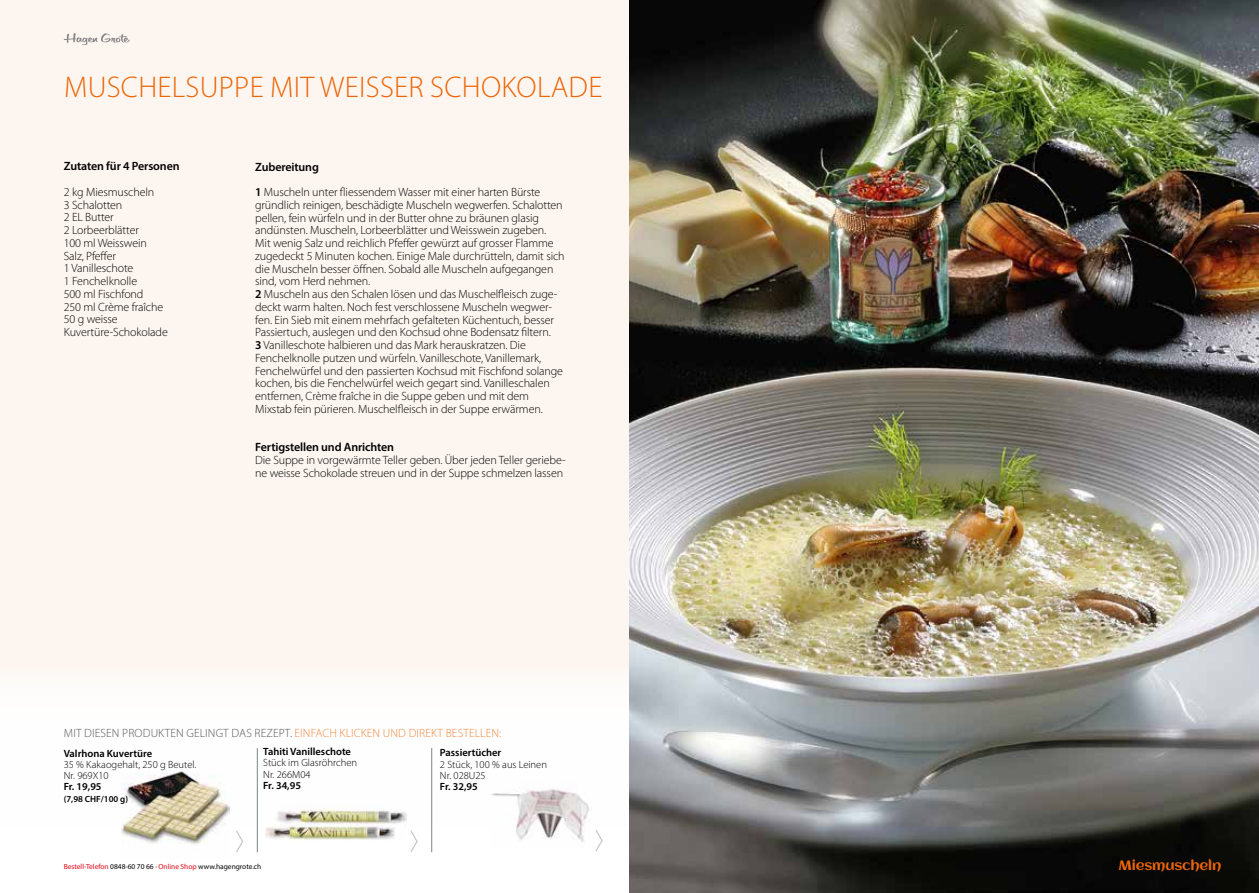
<style>
.page{position:relative;width:1259px;height:893px;background:#fff}
.page>*{position:absolute;margin:0;border:0;box-sizing:border-box;transform-origin:0 0}
.t1{font:300 30px "Myriad Pro";letter-spacing:.01em;color:#ec6608}
.t2{font:13.5px "Aclonica";letter-spacing:-.01em;color:#ec6608}
.t3{font:300 12px/12.8px "Myriad Pro";letter-spacing:-.01em;color:#000}
.t4{font:300 12px "Myriad Pro";letter-spacing:.01em;color:#575756}
.t5{font:600 12px "Myriad Pro";letter-spacing:-.01em;color:#000}
.t6{font:300 10.5px/11.2px "Myriad Pro";color:#000}
.t7{font:600 10.5px "Myriad Pro";color:#000}
.t8{font:600 9px "Myriad Pro";color:#000}
.t9{font:7.35px "Myriad Pro";color:#000}
.s1{font-weight:600}
.s2{color:#f1873d}
.s3{color:#e30613}
</style>
<div class="page">
<div style="left:0;top:0;width:887px;height:893px;background:#fdf6f0"></div>
<div style="left:0;top:663px;width:1259px;height:230px;background:#fff"></div>
<hr style="left:257px;top:748px;width:1px;height:104px;background:#7d8386">
<hr style="left:431px;top:748px;width:1px;height:104px;background:#7d8386">
<svg style="left:236px;top:831px;width:8px;height:21px"></svg>
<svg style="left:410px;top:831px;width:8px;height:21px"></svg>
<svg style="left:595px;top:830px;width:8px;height:22px"></svg>
<img style="left:629px;top:0;width:630px;height:893px">
<img style="left:491px;top:788px;width:98px;height:54px">
<img style="left:265px;top:808px;width:141px;height:33px">
<img style="left:122px;top:766px;width:107px;height:78px">
<svg style="left:64px;top:33px;width:66px;height:12px"></svg>
<h1 class="t1" style="left:64px;top:69px;width:540px">MUSCHELSUPPE MIT WEISSER SCHOKOLADE</h1>
<p class="t5" style="left:64px;top:159px;width:117px">Zutaten für 4 Personen</p>
<p class="t3" style="left:64px;top:185px;width:106px">2 kg Miesmuscheln<br>3 Schalotten<br>2 EL Butter<br>2 Lorbeerblätter<br>100 ml Weisswein<br>Salz, Pfeffer<br>1 Vanilleschote<br>1 Fenchelknolle<br>500 ml Fischfond<br>250 ml Crème fraîche<br>50 g weisse<br>Kuvertüre-Schokolade</p>
<p class="t3" style="left:255px;top:154px;width:287px;line-height:25.5px"><span class="s1">Zubereitung<br>1</span> Muscheln unter fliessendem Wasser mit einer harten Bürste</p>
<p class="t3" style="left:255px;top:198px;width:311px">gründlich reinigen, beschädigte Muscheln wegwerfen. Schalotten pellen, fein würfeln und in der Butter ohne zu bräunen glasig andünsten. Muscheln, Lorbeerblätter und Weisswein zugeben.<br>Mit wenig Salz und reichlich Pfeffer gewürzt auf grosser Flamme zugedeckt 5 Minuten kochen. Einige Male durchrütteln, damit sich die Muscheln besser öffnen. Sobald alle Muscheln aufgegangen sind, vom Herd nehmen.<br><span class="s1">2</span> Muscheln aus den Schalen lösen und das Muschelfleisch zuge&shy;deckt warm halten. Noch fest verschlossene Muscheln wegwer&shy;fen. Ein Sieb mit einem mehrfach gefalteten Küchentuch, besser Passiertuch, auslegen und den Kochsud ohne Bodensatz filtern.<br><span class="s1">3</span> Vanilleschote halbieren und das Mark herauskratzen. Die Fenchelknolle putzen und würfeln. Vanilleschote, Vanillemark, Fenchelwürfel und den passierten Kochsud mit Fischfond solange kochen, bis die Fenchelwürfel weich gegart sind. Vanilleschalen entfernen, Crème fraîche in die Suppe geben und mit dem Mixstab fein pürieren. Muschelfleisch in der Suppe erwärmen.</p>
<p class="t5" style="left:255px;top:439px;width:140px">Fertigstellen und Anrichten</p>
<p class="t3" style="left:255px;top:453px;width:312px">Die Suppe in vorgewärmte Teller geben. Über jeden Teller geriebe&shy;ne weisse Schokolade streuen und in der Suppe schmelzen lassen</p>
<p class="t4" style="left:64px;top:726px;width:439px">MIT DIESEN PRODUKTEN GELINGT DAS REZEPT. <span class="s2">EINFACH KLICKEN UND DIREKT BESTELLEN:</span></p>
<p class="t7" style="left:64px;top:746px;width:90px">Valrhona Kuvertüre</p>
<p class="t6" style="left:64px;top:759px;width:134px">35 % Kakaogehalt, 250 g Beutel.<br>Nr. 969X10</p>
<p class="t7" style="left:64px;top:780px;width:39px">Fr. 19,95</p>
<p class="t8" style="left:64px;top:793px;width:66px">(7,98 CHF/100 g)</p>
<p class="t7" style="left:263px;top:745px;width:89px">Tahiti Vanilleschote</p>
<p class="t6" style="left:263px;top:757px;width:95px">Stück im Glasröhrchen<br>Nr. 266M04</p>
<p class="t7" style="left:263px;top:779px;width:39px">Fr. 34,95</p>
<p class="t7" style="left:440px;top:746px;width:63px">Passiertücher</p>
<p class="t6" style="left:440px;top:758px;width:109px">2 Stück, 100 % aus Leinen<br>Nr. 028U25</p>
<p class="t7" style="left:440px;top:780px;width:39px">Fr. 32,95</p>
<p class="t9" style="left:64px;top:862px;width:199px"><span class="s3">Bestell-Telefon</span> 0848-60 70 66 · <span class="s3">Online Shop</span> www.hagengrote.ch</p>
<p class="t2" style="left:1118px;top:856px;width:104px">Miesmuscheln</p>
</div>
